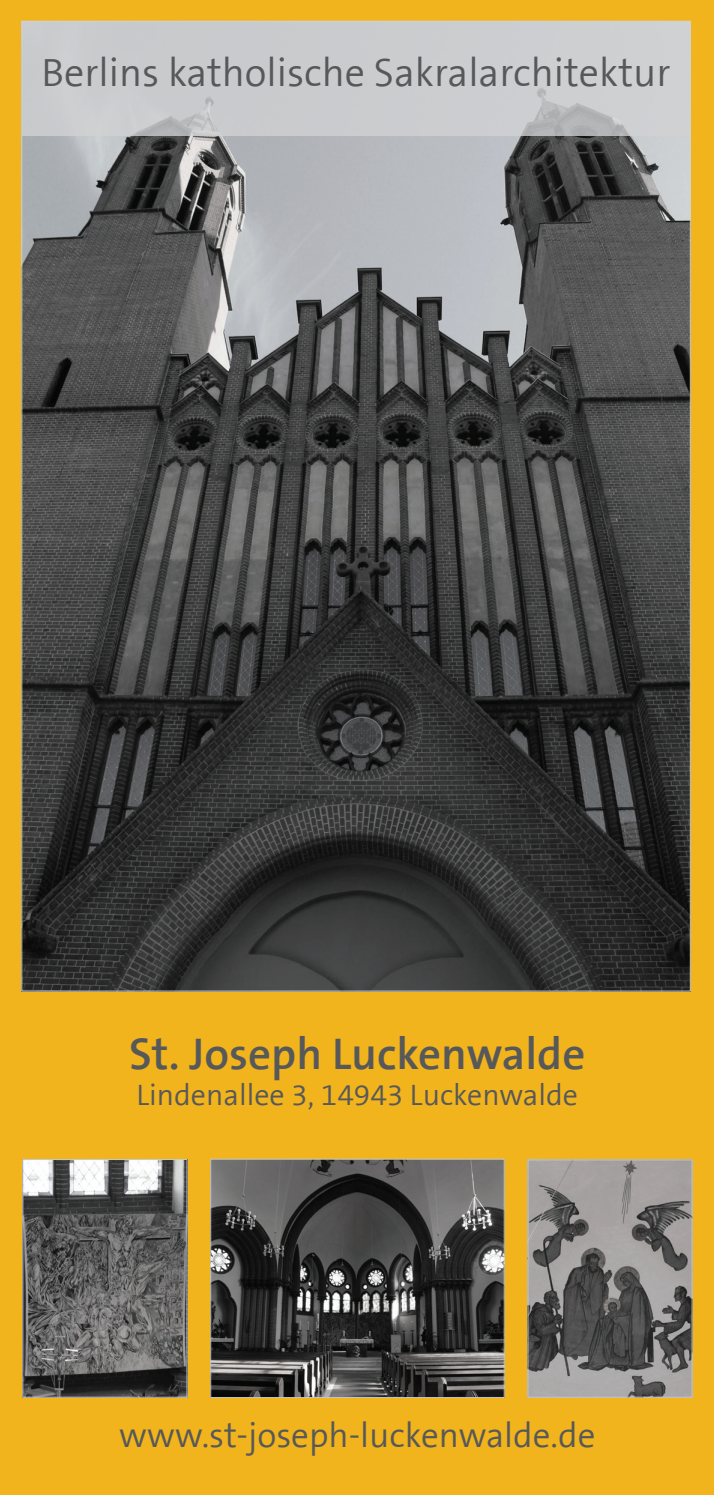
<style>
.page{position:relative;width:714px;height:1495px;background:#f1b41c}
.page>*{position:absolute;margin:0;border:0;box-sizing:border-box;transform-origin:0 0}
.t1{font:700 45px "The Sans Basic";color:#57585a}
.t2{font:40px "The Sans Basic";color:#57585a}
.t3{font:35px "The Sans Basic";color:#57585a}
.t4{font:30px "The Sans Basic";color:#57585a}
</style>
<div class="page">
<img style="left:23px;top:135px;width:665px;height:854px">
<img style="left:24px;top:1161px;width:161px;height:234px">
<div style="left:22px;top:1159px;width:165px;height:238px;border:1px solid #c7c8ca"></div>
<div style="left:22px;top:21px;width:669px;height:114px;background:#d1d2d4"></div>
<img style="left:212px;top:1161px;width:290px;height:235px">
<div style="left:210px;top:1159px;width:294px;height:239px;border:1px solid #c7c8ca"></div>
<img style="left:529px;top:1161px;width:161px;height:234px">
<div style="left:527px;top:1159px;width:165px;height:238px;border:1px solid #c7c8ca"></div>
<p class="t2" style="left:42px;top:47px;width:630px">Berlins katholische Sakralarchitektur</p>
<p class="t1" style="left:129px;top:1025px;width:457px">St. Joseph Luckenwalde</p>
<p class="t4" style="left:136px;top:1075px;width:443px">Lindenallee 3, 14943 Luckenwalde</p>
<p class="t3" style="left:119px;top:1413px;width:478px">www.st-joseph-luckenwalde.de</p>
</div>
